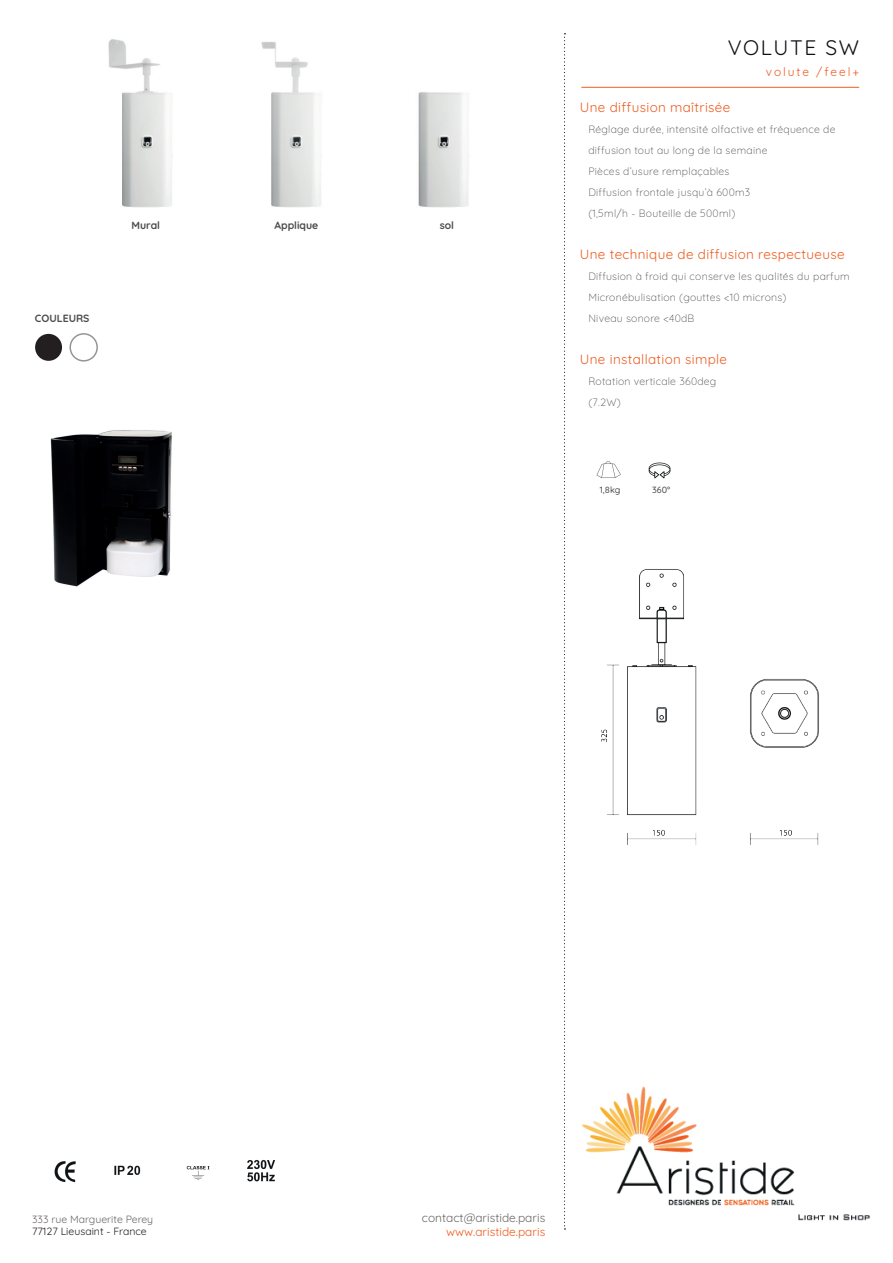
<style>
.page{position:relative;width:893px;height:1263px;background:#fff}
.page>*{position:absolute;margin:0;border:0;box-sizing:border-box;transform-origin:0 0}
.t1{font:21px "Quicksand";letter-spacing:.08em;color:#101216}
.t2{font:13.5px "Quicksand";letter-spacing:.025em;color:#ee5d22}
.t3{font:12px "Quicksand";color:#6d6767}
.t4{font:12px "Quicksand";color:#ee5d22}
.t5{font:12px "Quicksand";letter-spacing:.16em;color:#ee5d22}
.t6{font:300 10.5px/21px "Quicksand";letter-spacing:.025em;color:#4b4c4d}
.t7{font:700 10.5px "Quicksand";color:#4b4c4d}
.t8{font:10.5px "Quicksand";color:#6d6767}
.t9{font:10.5px "Quicksand";color:#231f20}
.t10{font:500 9px "Quicksand";color:#4b4c4d}
</style>
<div class="page">
<img style="left:582px;top:1086px;width:288px;height:134px">
<img style="left:596px;top:461px;width:25px;height:17px">
<img style="left:114px;top:1165px;width:96px;height:15px">
<img style="left:247px;top:1160px;width:28px;height:22px">
<img style="left:54px;top:1161px;width:22px;height:22px">
<img style="left:50px;top:430px;width:122px;height:157px">
<img style="left:601px;top:569px;width:218px;height:276px">
<img style="left:108px;top:39px;width:362px;height:169px">
<hr style="left:581px;top:87px;width:278px;height:1px;background:#ee5d22">
<div style="left:35px;top:334px;width:27px;height:27px;background:#231f20;border-radius:50%"></div>
<div style="left:69px;top:333px;width:29px;height:29px;border:2px solid #939598;border-radius:50%"></div>
<img style="left:648px;top:462px;width:23px;height:17px">
<svg style="left:564px;top:33px;width:1px;height:1196px"></svg>
<p class="t7" style="left:35px;top:310px;width:56px">COULEURS</p>
<p class="t7" style="left:132px;top:217px;width:30px">Mural</p>
<p class="t7" style="left:274px;top:217px;width:45px">Applique</p>
<p class="t7" style="left:440px;top:217px;width:16px">sol</p>
<h1 class="t1" style="left:728px;top:31px;width:133px">VOLUTE SW</h1>
<p class="t5" style="left:766px;top:62px;width:95px">volute /feel+</p>
<p class="t2" style="left:580px;top:97px;width:152px">Une diffusion maîtrisée</p>
<p class="t6" style="left:588px;top:118px;width:249px">Réglage durée, intensité olfactive et fréquence de diffusion tout au long de la semaine<br>Pièces d’usure remplaçables<br>Diffusion frontale jusqu’à 600m3<br>(1,5ml/h - Bouteille de 500ml)</p>
<p class="t2" style="left:580px;top:244px;width:266px">Une technique de diffusion respectueuse</p>
<p class="t6" style="left:588px;top:265px;width:263px">Diffusion à froid qui conserve les qualités du parfum<br>Micronébulisation (gouttes &lt;10 microns)<br>Niveau sonore &lt;40dB</p>
<p class="t2" style="left:580px;top:349px;width:149px">Une installation simple</p>
<p class="t6" style="left:588px;top:370px;width:129px">Rotation verticale 360deg (7.2W)</p>
<p class="t10" style="left:600px;top:483px;width:22px">1,8kg</p>
<p class="t10" style="left:652px;top:483px;width:20px">360°</p>
<p class="t8" style="left:32px;top:1211px;width:123px">333 rue Marguerite Perey</p>
<p class="t9" style="left:32px;top:1223px;width:116px">77127 Lieusaint - France</p>
<p class="t3" style="left:422px;top:1208px;width:125px">contact@aristide.paris</p>
<p class="t4" style="left:446px;top:1222px;width:101px">www.aristide.paris</p>
</div>
